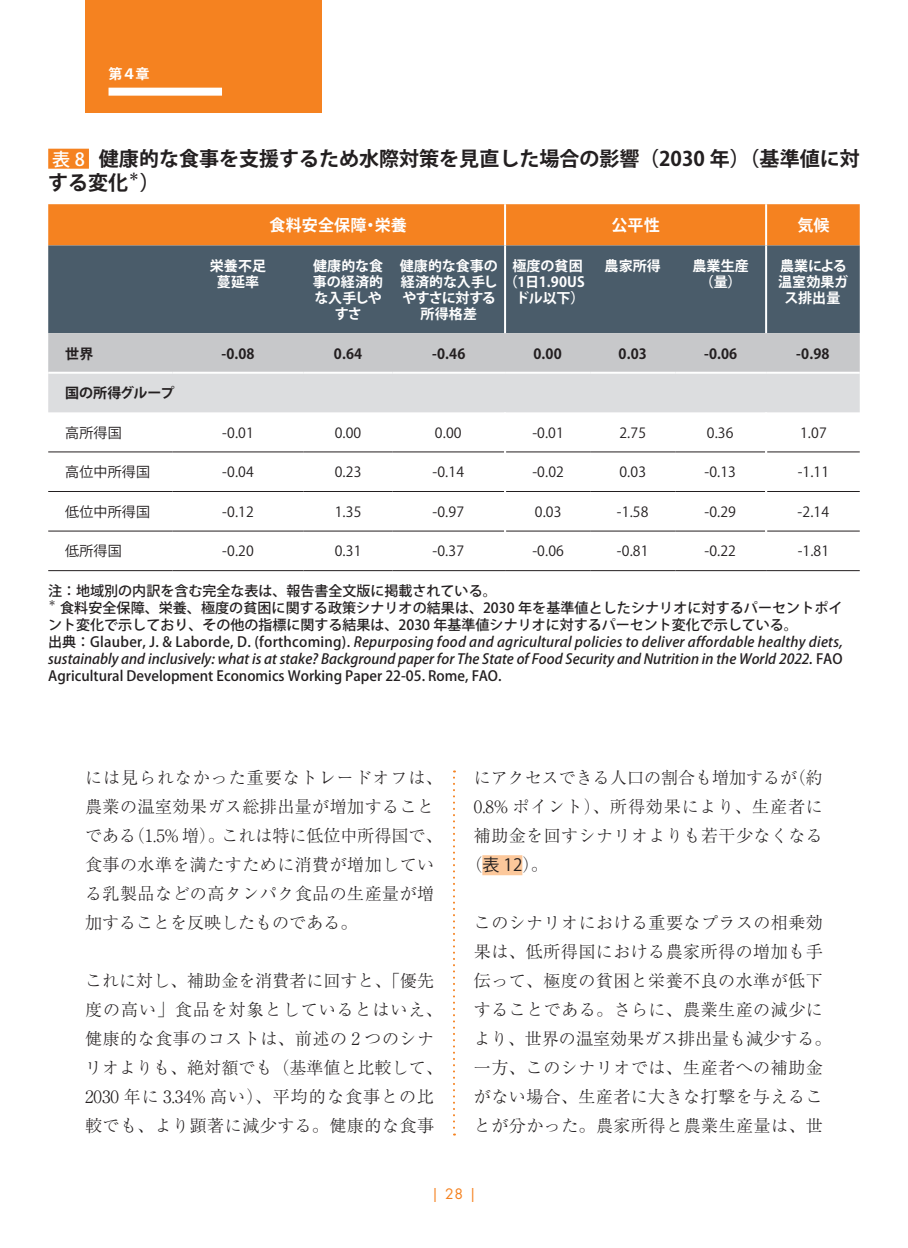
<style>
.page{position:relative;width:908px;height:1248px;background:#fff}
.page>*{position:absolute;margin:0;border:0;box-sizing:border-box;transform-origin:0 0}
.t1{font:700 20px/24px "Koz Go Pr 6 N";color:#231f20}
.t2{font:300 17px/29px "Ryumin Pr 6 N";letter-spacing:.025em;color:#231f20}
.t3{font:300 17px "Ryumin Pr 6 N";letter-spacing:.05em;color:#231f20}
.t4{font:300 17px "Ryumin Pr 6 N";color:#231f20}
.t5{font:700 16px "Koz Go Pr 6 N";letter-spacing:.01em;color:#fff}
.t6{font:500 14px/17px "Koz Go Pr 6 N";color:#231f20}
.t7{font:14px "Koz Go Pr 6 N";letter-spacing:.01em;color:#231f20}
.t8{font:700 14px/16px "Koz Go Pr 6 N";letter-spacing:.01em;color:#fff;text-align:center}
.t9{font:700 14px "Koz Go Pr 6 N";letter-spacing:.01em;color:#231f20}
.t10{font:700 14px "Koz Go Pr 6 N";letter-spacing:-.05em;color:#fff}
.t11{font:14px "Futura Std";color:#f58220}
.t12{font:700 11.6px "Koz Go Pr 6 N";color:#231f20}
.t13{font:500 8.2px "Koz Go Pr 6 N";color:#231f20}
.s1{font-weight:500;font-size:18px;color:#fff}
.s2{font-family:"Koz Go Pr 6 N";font-weight:400}
</style>
<div class="page">
<div style="left:85px;top:0;width:236px;height:113px;background:#f58220"></div>
<div style="left:108px;top:88px;width:114px;height:8px;background:#fff"></div>
<svg style="left:453px;top:770px;width:2px;height:365px"></svg>
<div style="left:482px;top:855px;width:40px;height:20px;background:#fcc89b"></div>
<div style="left:48px;top:204px;width:811px;height:41px;background:#f58220"></div>
<div style="left:48px;top:245px;width:811px;height:88px;background:#4a5c6a"></div>
<svg style="left:48px;top:333px;width:811px;height:79px"></svg>
<hr style="left:48px;top:451px;width:124px;height:1px;background:#231f20">
<hr style="left:172px;top:451px;width:131px;height:1px;background:#231f20">
<hr style="left:303px;top:451px;width:89px;height:1px;background:#231f20">
<hr style="left:392px;top:451px;width:112px;height:1px;background:#231f20">
<hr style="left:506px;top:451px;width:84px;height:1px;background:#231f20">
<hr style="left:590px;top:451px;width:85px;height:1px;background:#231f20">
<hr style="left:675px;top:451px;width:89px;height:1px;background:#231f20">
<hr style="left:766px;top:451px;width:93px;height:1px;background:#231f20">
<hr style="left:48px;top:491px;width:124px;height:1px;background:#231f20">
<hr style="left:172px;top:491px;width:131px;height:1px;background:#231f20">
<hr style="left:303px;top:491px;width:89px;height:1px;background:#231f20">
<hr style="left:392px;top:491px;width:112px;height:1px;background:#231f20">
<hr style="left:506px;top:491px;width:84px;height:1px;background:#231f20">
<hr style="left:590px;top:491px;width:85px;height:1px;background:#231f20">
<hr style="left:675px;top:491px;width:89px;height:1px;background:#231f20">
<hr style="left:766px;top:491px;width:93px;height:1px;background:#231f20">
<hr style="left:48px;top:530px;width:124px;height:1px;background:#231f20">
<hr style="left:172px;top:530px;width:131px;height:1px;background:#231f20">
<hr style="left:303px;top:530px;width:89px;height:1px;background:#231f20">
<hr style="left:392px;top:530px;width:112px;height:1px;background:#231f20">
<hr style="left:506px;top:530px;width:84px;height:1px;background:#231f20">
<hr style="left:590px;top:530px;width:85px;height:1px;background:#231f20">
<hr style="left:675px;top:530px;width:89px;height:1px;background:#231f20">
<hr style="left:766px;top:530px;width:93px;height:1px;background:#231f20">
<hr style="left:48px;top:570px;width:124px;height:1px;background:#231f20">
<hr style="left:172px;top:570px;width:131px;height:1px;background:#231f20">
<hr style="left:303px;top:570px;width:89px;height:1px;background:#231f20">
<hr style="left:392px;top:570px;width:113px;height:1px;background:#231f20">
<hr style="left:505px;top:570px;width:85px;height:1px;background:#231f20">
<hr style="left:590px;top:570px;width:85px;height:1px;background:#231f20">
<hr style="left:675px;top:570px;width:90px;height:1px;background:#231f20">
<hr style="left:765px;top:570px;width:94px;height:1px;background:#231f20">
<hr style="left:504px;top:204px;width:2px;height:41px;background:#fff">
<hr style="left:504px;top:245px;width:2px;height:88px;background:#fff">
<hr style="left:48px;top:372px;width:124px;height:2px;background:#fff">
<hr style="left:172px;top:372px;width:131px;height:2px;background:#fff">
<hr style="left:303px;top:372px;width:89px;height:2px;background:#fff">
<hr style="left:392px;top:372px;width:113px;height:2px;background:#fff">
<hr style="left:505px;top:372px;width:85px;height:2px;background:#fff">
<hr style="left:590px;top:372px;width:85px;height:2px;background:#fff">
<hr style="left:675px;top:372px;width:90px;height:2px;background:#fff">
<hr style="left:765px;top:372px;width:94px;height:2px;background:#fff">
<hr style="left:764px;top:204px;width:2px;height:41px;background:#fff">
<hr style="left:764px;top:245px;width:2px;height:88px;background:#fff">
<div style="left:48px;top:149px;width:41px;height:20px;background:#f58220"></div>
<p class="t8" style="left:108px;top:66px;width:43px">第４章</p>
<p class="t1" style="left:48px;top:147px;width:812px"><span class="s1">表 8</span> 健康的な食事を支援するため水際対策を見直した場合の影響（2030 年）（基準値に対する変化</p>
<p class="t12" style="left:128px;top:170px;width:13px">＊</p>
<p class="t1" style="left:140px;top:171px;width:21px">）</p>
<p class="t5" style="left:269px;top:216px;width:139px">食料安全保障・栄養</p>
<p class="t5" style="left:611px;top:216px;width:50px">公平性</p>
<p class="t5" style="left:797px;top:216px;width:34px">気候</p>
<p class="t8" style="left:210px;top:258px;width:58px">栄養不足蔓延率</p>
<p class="t8" style="left:313px;top:258px;width:72px">健康的な食事の経済的な入手しやすさ</p>
<p class="t8" style="left:399px;top:258px;width:100px">健康的な食事の</p>
<p class="t8" style="left:512px;top:258px;width:72px">極度の貧困</p>
<p class="t8" style="left:515px;top:290px;width:70px">ドル以下）</p>
<p class="t8" style="left:401px;top:274px;width:185px">経済的な入手し（1日1.90US</p>
<p class="t10" style="left:402px;top:290px;width:95px">やすさに対する</p>
<p class="t8" style="left:420px;top:306px;width:58px">所得格差</p>
<p class="t8" style="left:604px;top:258px;width:58px">農家所得</p>
<p class="t8" style="left:692px;top:258px;width:58px">農業生産（量）</p>
<p class="t8" style="left:777px;top:258px;width:71px">農業による温室効果ガス排出量</p>
<p class="t9" style="left:65px;top:345px;width:30px">世界</p>
<p class="t9" style="left:221px;top:345px;width:35px">-0.08</p>
<p class="t9" style="left:334px;top:345px;width:30px">0.64</p>
<p class="t9" style="left:432px;top:345px;width:35px">-0.46</p>
<p class="t9" style="left:533px;top:345px;width:30px">0.00</p>
<p class="t9" style="left:618px;top:345px;width:30px">0.03</p>
<p class="t9" style="left:703px;top:345px;width:35px">-0.06</p>
<p class="t9" style="left:796px;top:345px;width:35px">-0.98</p>
<p class="t9" style="left:65px;top:385px;width:111px">国の所得グループ</p>
<p class="t7" style="left:65px;top:424px;width:58px">高所得国</p>
<p class="t7" style="left:222px;top:424px;width:33px">-0.01</p>
<p class="t7" style="left:334px;top:424px;width:28px">0.00</p>
<p class="t7" style="left:435px;top:424px;width:28px">0.00</p>
<p class="t7" style="left:532px;top:424px;width:33px">-0.01</p>
<p class="t7" style="left:619px;top:424px;width:28px">2.75</p>
<p class="t7" style="left:706px;top:424px;width:28px">0.36</p>
<p class="t7" style="left:799px;top:424px;width:28px">1.07</p>
<p class="t7" style="left:65px;top:464px;width:86px">高位中所得国</p>
<p class="t7" style="left:222px;top:464px;width:33px">-0.04</p>
<p class="t7" style="left:334px;top:464px;width:28px">0.23</p>
<p class="t7" style="left:432px;top:464px;width:33px">-0.14</p>
<p class="t7" style="left:532px;top:464px;width:33px">-0.02</p>
<p class="t7" style="left:619px;top:464px;width:28px">0.03</p>
<p class="t7" style="left:704px;top:464px;width:33px">-0.13</p>
<p class="t7" style="left:797px;top:464px;width:33px">-1.11</p>
<p class="t7" style="left:65px;top:504px;width:86px">低位中所得国</p>
<p class="t7" style="left:222px;top:504px;width:33px">-0.12</p>
<p class="t7" style="left:334px;top:504px;width:28px">1.35</p>
<p class="t7" style="left:432px;top:504px;width:33px">-0.97</p>
<p class="t7" style="left:534px;top:504px;width:28px">0.03</p>
<p class="t7" style="left:616px;top:504px;width:33px">-1.58</p>
<p class="t7" style="left:704px;top:504px;width:33px">-0.29</p>
<p class="t7" style="left:797px;top:504px;width:33px">-2.14</p>
<p class="t7" style="left:65px;top:543px;width:58px">低所得国</p>
<p class="t7" style="left:222px;top:543px;width:33px">-0.20</p>
<p class="t7" style="left:334px;top:543px;width:28px">0.31</p>
<p class="t7" style="left:432px;top:543px;width:33px">-0.37</p>
<p class="t7" style="left:532px;top:543px;width:33px">-0.06</p>
<p class="t7" style="left:616px;top:543px;width:33px">-0.81</p>
<p class="t7" style="left:704px;top:543px;width:33px">-0.22</p>
<p class="t7" style="left:797px;top:543px;width:33px">-1.81</p>
<p class="t6" style="left:48px;top:582px;width:450px">注：地域別の内訳を含む完全な表は、報告書全文版に掲載されている。</p>
<p class="t13" style="left:48px;top:598px;width:10px">＊</p>
<p class="t6" style="left:48px;top:599px;width:795px;text-indent:12px">食料安全保障、栄養、極度の貧困に関する政策シナリオの結果は、2030 年を基準値としたシナリオに対するパーセントポイント変化で示しており、その他の指標に関する結果は、2030 年基準値シナリオに対するパーセント変化で示している。<br>出典：Glauber, J. &amp; Laborde, D. (forthcoming). Repurposing food and agricultural policies to deliver affordable healthy diets, sustainably and inclusively: what is at stake? Background paper for The State of Food Security and Nutrition in the World 2022. FAO Agricultural Development Economics Working Paper 22-05. Rome, FAO.</p>
<p class="t2" style="left:85px;top:762px;width:359px">には見られなかった重要なトレードオフは、農業の温室効果ガス総排出量が増加することである（1.5% 増）。これは特に低位中所得国で、食事の水準を満たすために消費が増加している乳製品などの高タンパク食品の生産量が増加することを反映したものである。</p>
<p class="t2" style="left:85px;top:965px;width:359px">これに対し、補助金を消費者に回すと、「優先度の高い」食品を対象としているとはいえ、健康的な食事のコストは、前述の 2 つのシナリオよりも、絶対額でも（基準値と比較して、<br>2030 年に 3.34% 高い）、平均的な食事との比較でも、より顕著に減少する。健康的な食事</p>
<p class="t4" style="left:473px;top:764px;width:350px">にアクセスできる人口の割合も増加するが（約</p>
<p class="t3" style="left:473px;top:793px;width:350px">0.8% ポイント）、所得効果により、生産者に</p>
<p class="t2" style="left:473px;top:820px;width:350px">補助金を回すシナリオよりも若干少なくなる</p>
<p class="t2" style="left:465px;top:849px;width:84px">（<span class="s2">表 12</span>）。</p>
<p class="t2" style="left:473px;top:907px;width:359px">このシナリオにおける重要なプラスの相乗効果は、低所得国における農家所得の増加も手伝って、極度の貧困と栄養不良の水準が低下することである。さらに、農業生産の減少により、世界の温室効果ガス排出量も減少する。一方、このシナリオでは、生産者への補助金がない場合、生産者に大きな打撃を与えることが分かった。農家所得と農業生産量は、世</p>
<p class="t11" style="left:431px;top:1184px;width:47px">| 28 |</p>
</div>
